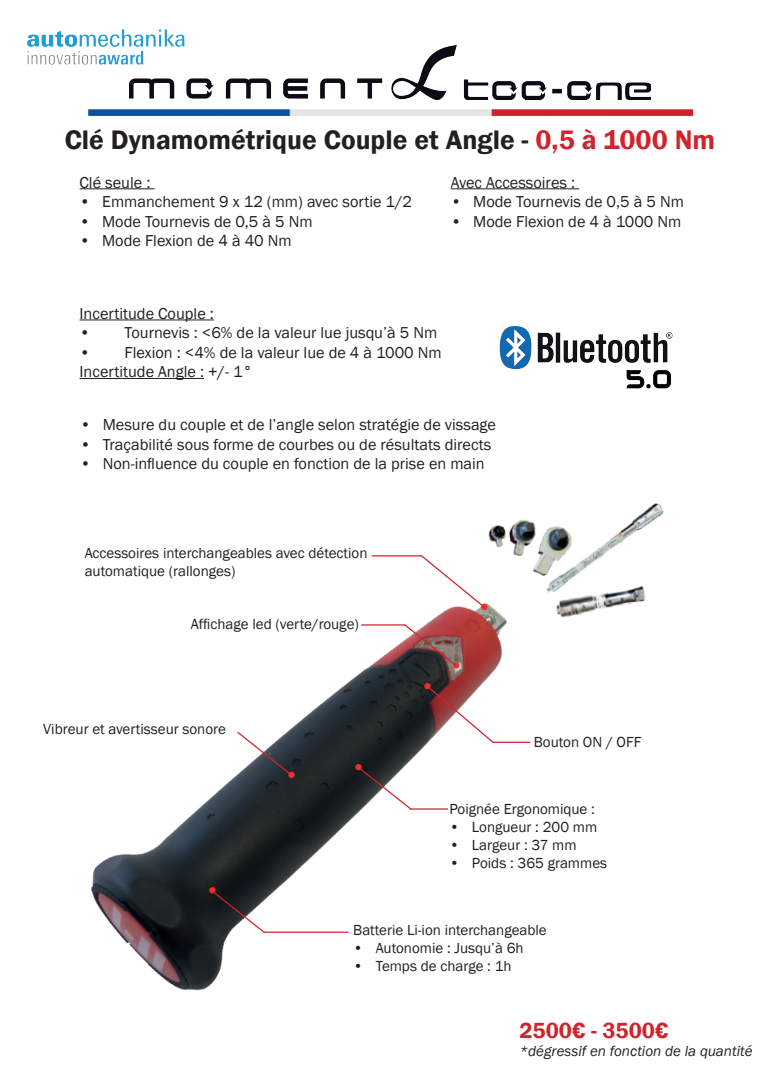
<style>
.page{position:relative;width:780px;height:1088px;background:#fff}
.page>*{position:absolute;margin:0;border:0;box-sizing:border-box;transform-origin:0 0}
.t1{font:600 27.5px "Franklin Gothic";color:#231f20}
.t2{font:600 22.5px "Franklin Gothic";color:#d1232a}
.t3{font:16.25px/19.5px "Franklin Gothic";color:#231f20}
.t4{font:15px/18px "Franklin Gothic";color:#231f20}
.t5{font:italic 15px "Franklin Gothic";color:#231f20}
.s1{color:#d1232a}
</style>
<div class="page">
<img style="left:91px;top:555px;width:440px;height:436px">
<svg style="left:236px;top:730px;width:58px;height:48px"></svg>
<svg style="left:419px;top:555px;width:30px;height:55px"></svg>
<hr style="left:372px;top:555px;width:50px;height:1px;background:#d1232a">
<svg style="left:209px;top:887px;width:57px;height:47px"></svg>
<hr style="left:264px;top:931px;width:84px;height:2px;background:#d1232a">
<svg style="left:355px;top:764px;width:58px;height:47px"></svg>
<hr style="left:410px;top:808px;width:38px;height:2px;background:#d1232a">
<img style="left:449px;top:503px;width:215px;height:190px">
<hr style="left:80px;top:188px;width:74px;height:1px;background:#231f20">
<hr style="left:450px;top:188px;width:129px;height:1px;background:#231f20">
<hr style="left:80px;top:319px;width:134px;height:1px;background:#231f20">
<hr style="left:80px;top:378px;width:124px;height:1px;background:#231f20">
<svg style="left:424px;top:683px;width:71px;height:61px"></svg>
<hr style="left:492px;top:742px;width:38px;height:1px;background:#d1232a">
<svg style="left:402px;top:623px;width:57px;height:45px"></svg>
<hr style="left:361px;top:624px;width:44px;height:1px;background:#d1232a">
<img style="left:499px;top:326px;width:174px;height:63px">
<img style="left:129px;top:45px;width:522px;height:55px">
<img style="left:87px;top:109px;width:607px;height:7px">
<img style="left:27px;top:29px;width:161px;height:38px">
<h1 class="t1" style="left:65px;top:123px;width:652px">Clé Dynamométrique Couple et Angle - <span class="s1">0,5 à 1000 Nm</span></h1>
<p class="t3" style="left:80px;top:173px;width:72px">Clé seule :</p>
<p class="t3" style="left:80px;top:192px;width:334px">• Emmanchement 9 x 12 (mm) avec sortie 1/2</p>
<p class="t3" style="left:80px;top:212px;width:235px">• Mode Tournevis de 0,5 à 5 Nm</p>
<p class="t3" style="left:80px;top:231px;width:214px">• Mode Flexion de 4 à 40 Nm</p>
<p class="t3" style="left:450px;top:173px;width:126px">Avec Accessoires :</p>
<p class="t3" style="left:450px;top:192px;width:235px">• Mode Tournevis de 0,5 à 5 Nm</p>
<p class="t3" style="left:450px;top:212px;width:232px">• Mode Flexion de 4 à 1000 Nm</p>
<p class="t3" style="left:80px;top:304px;width:136px">Incertitude Couple :</p>
<p class="t3" style="left:80px;top:323px;width:359px">• Tournevis : &lt;6% de la valeur lue jusqu’à 5 Nm</p>
<p class="t3" style="left:80px;top:343px;width:363px">• Flexion : &lt;4% de la valeur lue de 4 à 1000 Nm<br>Incertitude Angle : +/- 1°</p>
<p class="t3" style="left:80px;top:415px;width:417px">• Mesure du couple et de l’angle selon stratégie de vissage</p>
<p class="t3" style="left:80px;top:435px;width:412px">• Traçabilité sous forme de courbes ou de résultats directs</p>
<p class="t3" style="left:80px;top:454px;width:406px">• Non-influence du couple en fonction de la prise en main</p>
<p class="t4" style="left:85px;top:545px;width:284px">Accessoires interchangeables avec détection automatique (rallonges)</p>
<p class="t4" style="left:191px;top:615px;width:170px">Affichage led (verte/rouge)</p>
<p class="t4" style="left:43px;top:720px;width:184px">Vibreur et avertisseur sonore</p>
<p class="t4" style="left:534px;top:733px;width:109px">Bouton ON / OFF</p>
<p class="t4" style="left:449px;top:800px;width:147px">Poignée Ergonomique :</p>
<p class="t4" style="left:449px;top:818px;width:149px">• Longueur : 200 mm</p>
<p class="t4" style="left:449px;top:836px;width:129px">• Largeur : 37 mm</p>
<p class="t4" style="left:449px;top:854px;width:159px">• Poids : 365 grammes</p>
<p class="t4" style="left:353px;top:921px;width:195px">Batterie Li-ion interchangeable</p>
<p class="t4" style="left:353px;top:939px;width:172px">• Autonomie : Jusqu’à 6h</p>
<p class="t4" style="left:353px;top:957px;width:160px">• Temps de charge : 1h</p>
<h2 class="t2" style="left:519px;top:1017px;width:150px">2500€ - 3500€</h2>
<p class="t5" style="left:519px;top:1042px;width:235px">*dégressif en fonction de la quantité</p>
</div>
